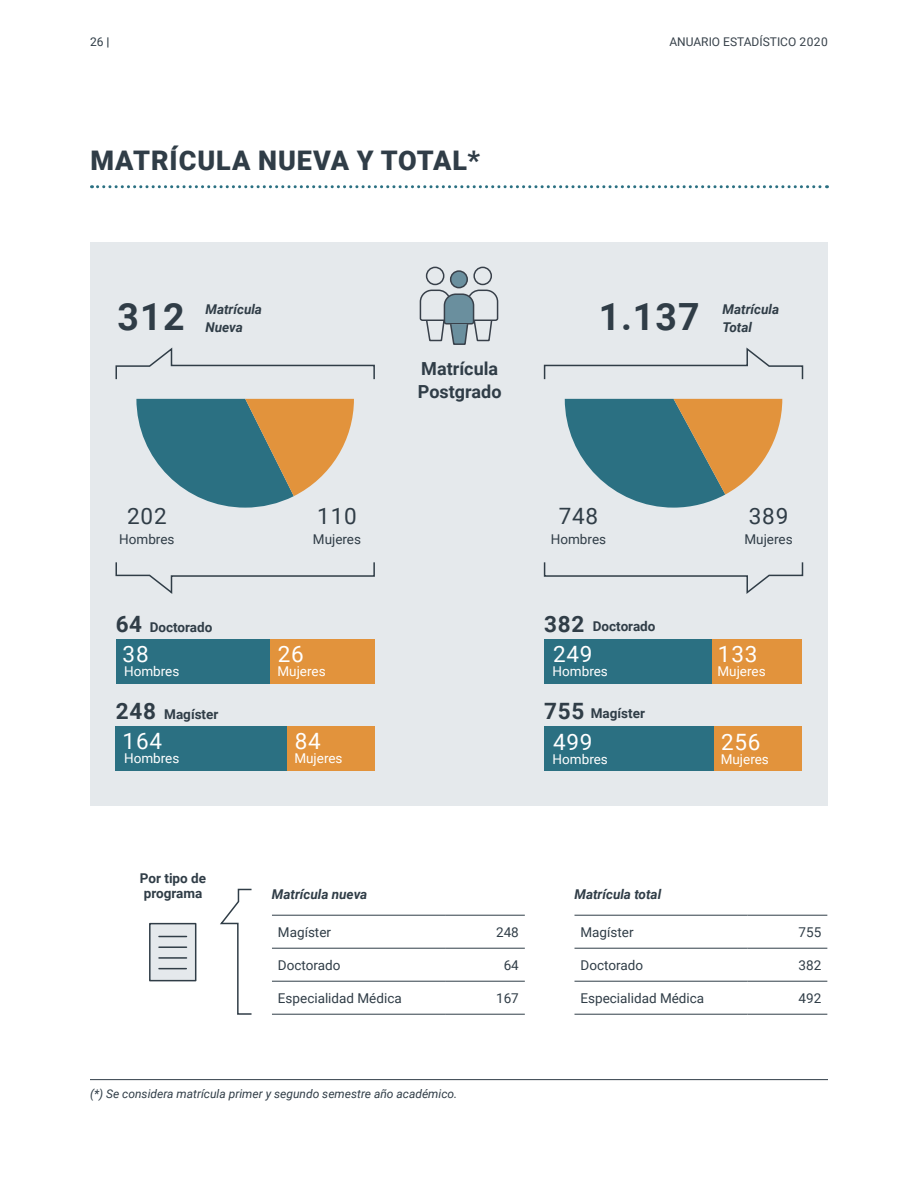
<style>
.page{position:relative;width:918px;height:1188px;background:#fff}
.page>*{position:absolute;margin:0;border:0;box-sizing:border-box;transform-origin:0 0}
.SUB_TITULO_01{font:700 37.5px "Roboto";letter-spacing:.035em;color:#303d47}
.TITULO{font:900 27px "Roboto";letter-spacing:.035em;color:#303d47}
.SUB_TITULO_01-2{font:22.5px "Roboto";letter-spacing:.035em;color:#fff}
.SUB_TITULO_01-3{font:22.5px "Roboto";letter-spacing:.035em;color:#303d47}
.SUB_TITULO_01-4{font:700 22.5px "Roboto";letter-spacing:.035em;color:#303d47}
.SUB_TITULO_01-5{font:700 18px "Roboto";color:#303d47}
.TEXTO{font:13.5px "Roboto";color:#303d47}
.TEXTO-2{font:13.5px "Roboto";color:#fff}
.SUB_TITULO_02{font:700 13.5px "Roboto";color:#303d47}
.TEXTO-3{font:italic 700 13.5px "Roboto";color:#303d47}
.SUB_TITULO_02-2{font:italic 700 13.5px "Roboto";color:#303d47}
.TEXTO-4{font:700 13.5px/15px "Roboto";color:#303d47}
.Nota_al_pie{font:italic 12px "Roboto";color:#303d47}
.t1{font:12px "Roboto";color:#37414a}
.t2{font:12px "Roboto";color:#303d47}
.s1{font-weight:700}
</style>
<div class="page">
<div style="left:90px;top:242px;width:738px;height:564px;background:#e5e9ec"></div>
<div style="left:117px;top:639px;width:153px;height:45px;background:#2b7082"></div>
<div style="left:270px;top:639px;width:105px;height:45px;background:#e2933c"></div>
<svg style="left:92px;top:185px;width:735px;height:3px"></svg>
<svg style="left:272px;top:947px;width:253px;height:67px"></svg>
<hr style="left:272px;top:915px;width:173px;height:1px;background:#303d47">
<hr style="left:445px;top:915px;width:80px;height:1px;background:#303d47">
<hr style="left:272px;top:948px;width:173px;height:1px;background:#303d47">
<hr style="left:445px;top:948px;width:80px;height:1px;background:#303d47">
<hr style="left:272px;top:981px;width:173px;height:1px;background:#303d47">
<hr style="left:445px;top:981px;width:80px;height:1px;background:#303d47">
<hr style="left:272px;top:1014px;width:173px;height:1px;background:#303d47">
<hr style="left:445px;top:1014px;width:80px;height:1px;background:#303d47">
<svg style="left:574px;top:947px;width:253px;height:67px"></svg>
<hr style="left:574px;top:915px;width:174px;height:1px;background:#303d47">
<hr style="left:748px;top:915px;width:79px;height:1px;background:#303d47">
<hr style="left:574px;top:948px;width:174px;height:1px;background:#303d47">
<hr style="left:748px;top:948px;width:79px;height:1px;background:#303d47">
<hr style="left:574px;top:981px;width:174px;height:1px;background:#303d47">
<hr style="left:748px;top:981px;width:79px;height:1px;background:#303d47">
<hr style="left:574px;top:1014px;width:174px;height:1px;background:#303d47">
<hr style="left:748px;top:1014px;width:79px;height:1px;background:#303d47">
<svg style="left:220px;top:888px;width:32px;height:127px"></svg>
<svg style="left:149px;top:922px;width:48px;height:60px;background:#c7cdd1"></svg>
<svg style="left:115px;top:347px;width:260px;height:33px"></svg>
<svg style="left:115px;top:562px;width:260px;height:32px"></svg>
<svg style="left:543px;top:347px;width:261px;height:33px"></svg>
<svg style="left:543px;top:562px;width:261px;height:32px"></svg>
<svg style="left:419px;top:266px;width:80px;height:79px"></svg>
<div style="left:115px;top:726px;width:172px;height:45px;background:#2b7082"></div>
<div style="left:287px;top:726px;width:88px;height:45px;background:#e2933c"></div>
<div style="left:544px;top:639px;width:168px;height:45px;background:#2b7082"></div>
<div style="left:712px;top:639px;width:90px;height:45px;background:#e2933c"></div>
<div style="left:544px;top:726px;width:171px;height:45px;background:#2b7082"></div>
<div style="left:715px;top:726px;width:87px;height:45px;background:#e2933c"></div>
<svg style="left:136px;top:399px;width:218px;height:109px"></svg>
<svg style="left:565px;top:399px;width:217px;height:109px"></svg>
<hr style="left:90px;top:1079px;width:738px;height:1px;background:#303d47">
<p class="t2" style="left:90px;top:33px;width:21px">26 <span class="s1">|</span></p>
<p class="t1" style="left:669px;top:33px;width:160px">ANUARIO ESTADÍSTICO 2020</p>
<p class="TITULO" style="left:90px;top:142px;width:391px">MATRÍCULA NUEVA Y TOTAL*</p>
<p class="SUB_TITULO_01" style="left:117px;top:290px;width:69px">312</p>
<p class="SUB_TITULO_01" style="left:599px;top:290px;width:102px">1.137</p>
<p class="SUB_TITULO_02-2" style="left:206px;top:300px;width:58px">Matrícula</p>
<p class="SUB_TITULO_02-2" style="left:206px;top:318px;width:39px">Nueva</p>
<p class="SUB_TITULO_01-5" style="left:421px;top:356px;width:78px">Matrícula</p>
<p class="SUB_TITULO_01-5" style="left:418px;top:379px;width:85px">Postgrado</p>
<p class="SUB_TITULO_02-2" style="left:723px;top:300px;width:58px">Matrícula</p>
<p class="SUB_TITULO_02-2" style="left:723px;top:318px;width:31px">Total</p>
<p class="SUB_TITULO_01-3" style="left:127px;top:500px;width:41px">202</p>
<p class="SUB_TITULO_01-3" style="left:317px;top:500px;width:41px">110</p>
<p class="TEXTO" style="left:119px;top:530px;width:57px">Hombres</p>
<p class="TEXTO" style="left:313px;top:530px;width:50px">Mujeres</p>
<p class="SUB_TITULO_01-3" style="left:559px;top:500px;width:41px">748</p>
<p class="SUB_TITULO_01-3" style="left:749px;top:500px;width:41px">389</p>
<p class="TEXTO" style="left:551px;top:530px;width:57px">Hombres</p>
<p class="TEXTO" style="left:745px;top:530px;width:50px">Mujeres</p>
<p class="SUB_TITULO_01-4" style="left:116px;top:608px;width:28px">64</p>
<p class="SUB_TITULO_01-4" style="left:544px;top:608px;width:42px">382</p>
<p class="SUB_TITULO_02" style="left:150px;top:618px;width:64px">Doctorado</p>
<p class="SUB_TITULO_02" style="left:593px;top:617px;width:64px">Doctorado</p>
<p class="SUB_TITULO_01-2" style="left:123px;top:638px;width:28px">38</p>
<p class="TEXTO-2" style="left:124px;top:662px;width:57px">Hombres</p>
<p class="SUB_TITULO_01-2" style="left:278px;top:638px;width:28px">26</p>
<p class="TEXTO-2" style="left:278px;top:662px;width:50px">Mujeres</p>
<p class="SUB_TITULO_01-2" style="left:553px;top:638px;width:41px">249</p>
<p class="TEXTO-2" style="left:553px;top:662px;width:57px">Hombres</p>
<p class="SUB_TITULO_01-4" style="left:116px;top:695px;width:42px">248</p>
<p class="SUB_TITULO_01-4" style="left:544px;top:695px;width:42px">755</p>
<p class="SUB_TITULO_02" style="left:164px;top:705px;width:56px">Magíster</p>
<p class="SUB_TITULO_02" style="left:591px;top:704px;width:56px">Magíster</p>
<p class="SUB_TITULO_01-2" style="left:123px;top:725px;width:41px">164</p>
<p class="TEXTO-2" style="left:124px;top:749px;width:57px">Hombres</p>
<p class="TEXTO-4" style="left:140px;top:871px;width:68px">Por tipo de programa</p>
<p class="SUB_TITULO_01-2" style="left:295px;top:725px;width:28px">84</p>
<p class="TEXTO-2" style="left:294px;top:749px;width:50px">Mujeres</p>
<p class="SUB_TITULO_01-2" style="left:553px;top:726px;width:41px">499</p>
<p class="TEXTO-2" style="left:553px;top:750px;width:57px">Hombres</p>
<p class="TEXTO-3" style="left:272px;top:885px;width:97px">Matrícula nueva</p>
<p class="TEXTO-3" style="left:574px;top:885px;width:88px">Matrícula total</p>
<p class="SUB_TITULO_01-2" style="left:718px;top:638px;width:41px">133</p>
<p class="TEXTO-2" style="left:718px;top:662px;width:50px">Mujeres</p>
<p class="SUB_TITULO_01-2" style="left:721px;top:726px;width:41px">256</p>
<p class="TEXTO-2" style="left:721px;top:750px;width:50px">Mujeres</p>
<p class="TEXTO" style="left:278px;top:923px;width:55px">Magíster</p>
<p class="TEXTO" style="left:496px;top:923px;width:24px">248</p>
<p class="TEXTO" style="left:278px;top:956px;width:64px">Doctorado</p>
<p class="TEXTO" style="left:504px;top:956px;width:17px">64</p>
<p class="TEXTO" style="left:278px;top:989px;width:125px">Especialidad Médica</p>
<p class="TEXTO" style="left:496px;top:989px;width:24px">167</p>
<p class="Nota_al_pie" style="left:90px;top:1085px;width:369px">(*) Se considera matrícula primer y segundo semestre año académico.</p>
<p class="TEXTO" style="left:580px;top:923px;width:55px">Magíster</p>
<p class="TEXTO" style="left:799px;top:923px;width:24px">755</p>
<p class="TEXTO" style="left:580px;top:956px;width:64px">Doctorado</p>
<p class="TEXTO" style="left:799px;top:956px;width:24px">382</p>
<p class="TEXTO" style="left:580px;top:989px;width:125px">Especialidad Médica</p>
<p class="TEXTO" style="left:799px;top:989px;width:24px">492</p>
</div>
